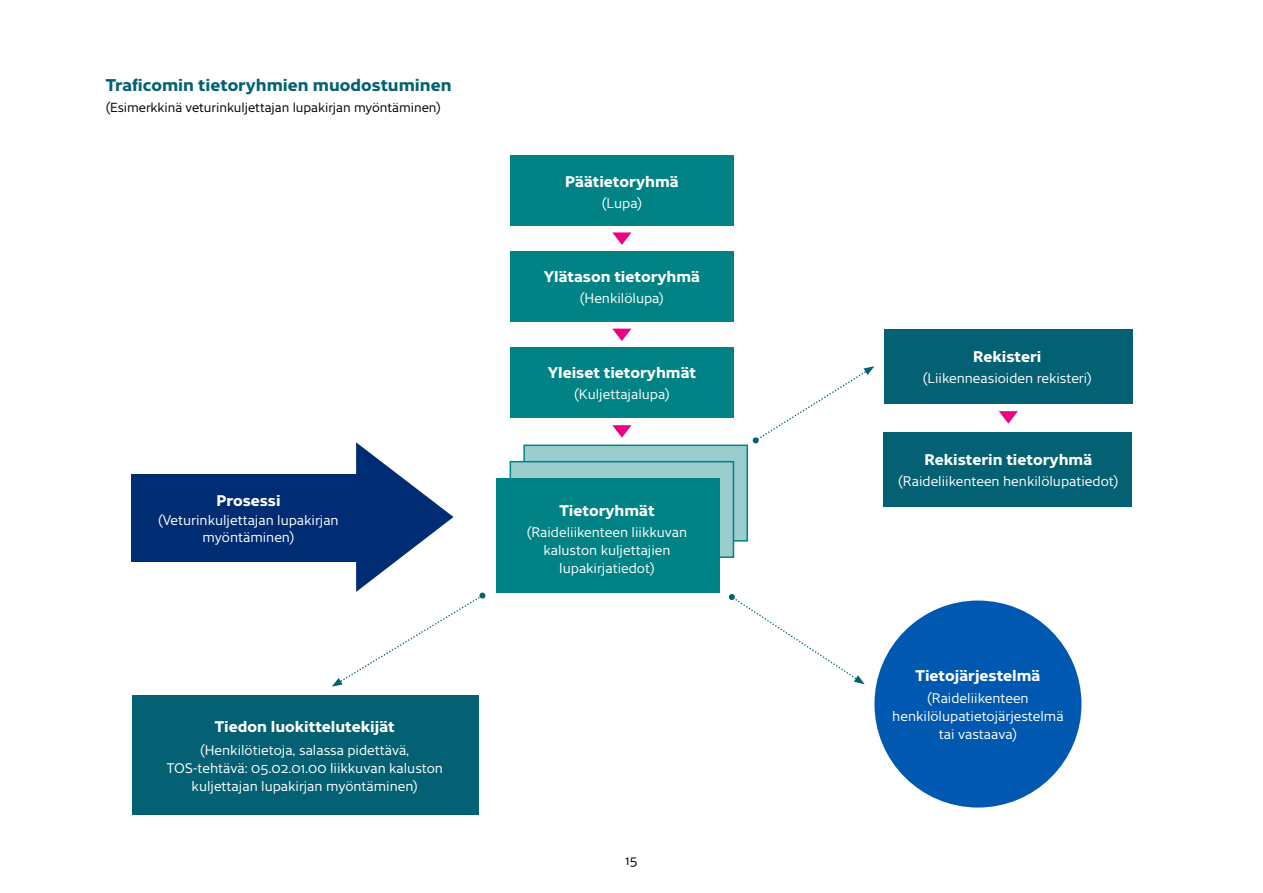
<style>
.page{position:relative;width:1263px;height:893px;background:#fff}
.page>*{position:absolute;margin:0;border:0;box-sizing:border-box;transform-origin:0 0}
.t1{font:700 16.5px "Cresta";color:#036173}
.t2{font:700 15px "Cresta";color:#fff}
.t3{font:13.5px/18px "Cresta";color:#fff;text-align:center}
.t4{font:12.75px "Cresta";color:#000}
</style>
<div class="page">
<div style="left:132px;top:695px;width:347px;height:119px;background:#036173"></div>
<div style="left:883px;top:432px;width:248px;height:75px;background:#036173"></div>
<div style="left:510px;top:347px;width:223px;height:70px;background:#018285"></div>
<div style="left:884px;top:330px;width:248px;height:74px;background:#036173"></div>
<div style="left:874px;top:600px;width:207px;height:207px;background:#0058b1;border-radius:50%"></div>
<svg style="left:752px;top:366px;width:122px;height:78px"></svg>
<svg style="left:728px;top:594px;width:137px;height:90px"></svg>
<div style="left:132px;top:474px;width:235px;height:87px;background:#002c74"></div>
<div style="left:523px;top:445px;width:225px;height:97px;background:#9acdce;border:2px solid #018285"></div>
<div style="left:510px;top:156px;width:223px;height:70px;background:#018285"></div>
<div style="left:510px;top:251px;width:223px;height:70px;background:#018285"></div>
<div style="left:510px;top:461px;width:224px;height:97px;background:#9acdce;border:2px solid #018285"></div>
<div style="left:496px;top:478px;width:224px;height:115px;background:#018285"></div>
<svg style="left:612px;top:232px;width:19px;height:13px"></svg>
<svg style="left:612px;top:329px;width:19px;height:12px"></svg>
<svg style="left:612px;top:425px;width:19px;height:13px"></svg>
<svg style="left:999px;top:411px;width:19px;height:13px"></svg>
<svg style="left:332px;top:442px;width:154px;height:245px"></svg>
<p class="t1" style="left:106px;top:71px;width:347px">Traficomin tietoryhmien muodostuminen</p>
<p class="t4" style="left:106px;top:98px;width:336px">(Esimerkkinä veturinkuljettajan lupakirjan myöntäminen)</p>
<p class="t2" style="left:216px;top:488px;width:66px">Prosessi</p>
<p class="t3" style="left:158px;top:511px;width:182px;line-height:16.5px">(Veturinkuljettajan lupakirjan myöntäminen)</p>
<p class="t2" style="left:215px;top:714px;width:181px">Tiedon luokittelutekijät</p>
<p class="t3" style="left:167px;top:740px;width:278px">(Henkilötietoja, salassa pidettävä,<br>TOS-tehtävä: 05.02.01.00 liikkuvan kaluston kuljettajan lupakirjan myöntäminen)  </p>
<p class="t2" style="left:565px;top:169px;width:115px">Päätietoryhmä</p>
<p class="t3" style="left:602px;top:193px;width:42px">(Lupa)</p>
<p class="t2" style="left:544px;top:264px;width:158px">Ylätason tietoryhmä</p>
<p class="t3" style="left:580px;top:288px;width:85px">(Henkilölupa)</p>
<p class="t2" style="left:548px;top:360px;width:150px">Yleiset tietoryhmät</p>
<p class="t3" style="left:574px;top:384px;width:97px">(Kuljettajalupa)</p>
<p class="t2" style="left:559px;top:498px;width:97px">Tietoryhmät</p>
<p class="t3" style="left:527px;top:522px;width:162px">(Raideliikenteen liikkuvan kaluston kuljettajien lupakirjatiedot)</p>
<p class="t4" style="left:626px;top:851px;width:13px">15</p>
<p class="t2" style="left:973px;top:344px;width:70px">Rekisteri</p>
<p class="t3" style="left:923px;top:368px;width:171px">(Liikenneasioiden rekisteri)</p>
<p class="t2" style="left:924px;top:447px;width:169px">Rekisterin tietoryhmä</p>
<p class="t3" style="left:898px;top:471px;width:222px">(Raideliikenteen henkilölupatiedot)</p>
<p class="t2" style="left:915px;top:663px;width:126px">Tietojärjestelmä</p>
<p class="t3" style="left:892px;top:688px;width:173px">(Raideliikenteen henkilölupatietojärjestelmä tai vastaava)</p>
</div>
